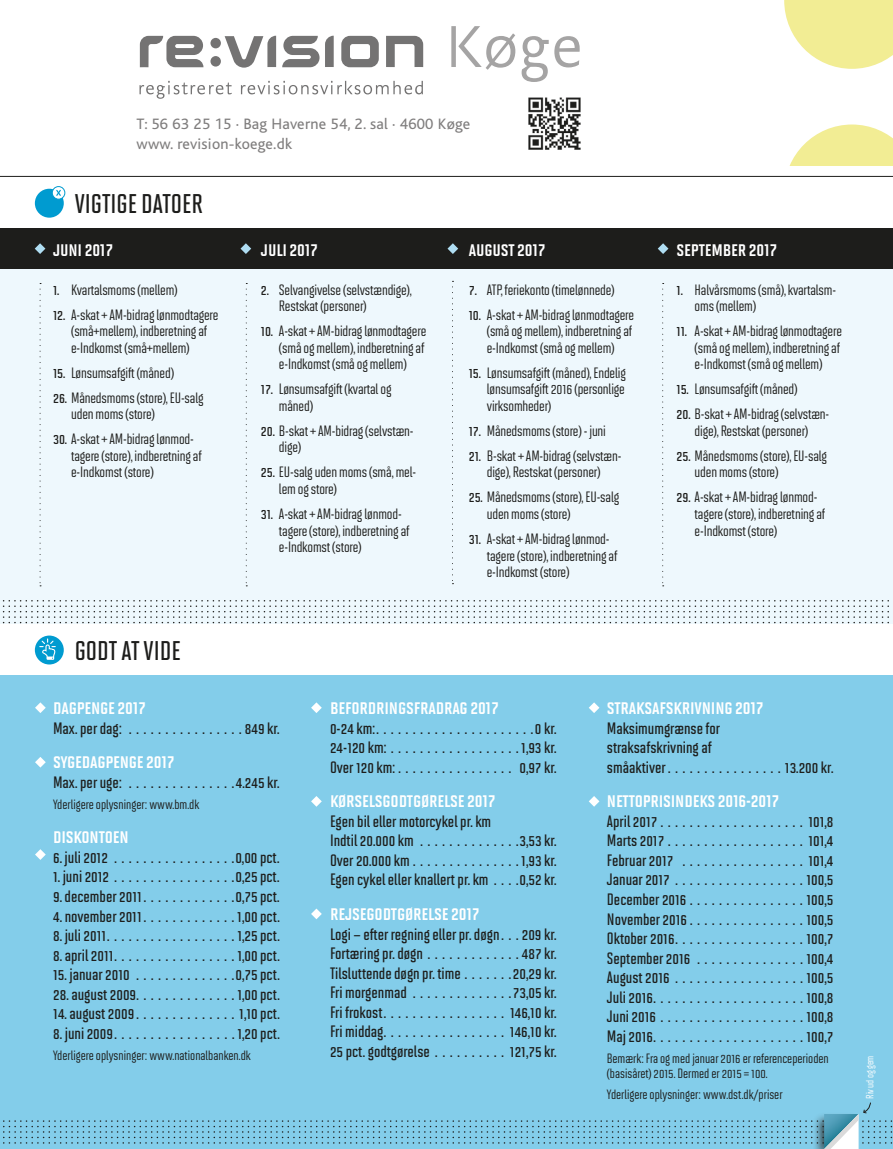
<style>
.page{position:relative;width:893px;height:1149px;background:#fff}
.page>*{position:absolute;margin:0;border:0;box-sizing:border-box;transform-origin:0 0}
.t1{font:27px "Solano Gothic MVB Sb Cap";color:#1d1d1b}
.t2{font:19.5px "Solano Gothic MVB Bd SC";letter-spacing:-.01em;color:#fff}
.t3{font:600 16.5px/19.5px "Solano Gothic MVB";color:#1d1d1b;text-align:justify}
.t4{font:15.75px/19.5px "Bliss";letter-spacing:.015em;color:#807e7e}
.t5{font:500 15px/16.5px "Solano Gothic MVB";letter-spacing:-.01em;color:#1d1d1b}
.t6{font:500 13.5px/15px "Solano Gothic MVB";color:#1d1d1b}
.t7{font:500 10.5px "Solano Gothic MVB";letter-spacing:-.01em;color:#fff}
.s1{font-weight:600}
</style>
<div class="page">
<div style="left:0;top:264px;width:892px;height:359px;background:#eef8fd"></div>
<div style="left:0;top:674px;width:892px;height:474px;background:#83cdea"></div>
<div style="left:0;top:229px;width:892px;height:40px;background:#1d1d1b"></div>
<svg style="left:2px;top:600px;width:891px;height:23px"></svg>
<svg style="left:35px;top:702px;width:11px;height:11px"></svg>
<svg style="left:311px;top:702px;width:11px;height:11px"></svg>
<svg style="left:589px;top:702px;width:10px;height:11px"></svg>
<svg style="left:35px;top:757px;width:11px;height:10px"></svg>
<svg style="left:311px;top:796px;width:11px;height:10px"></svg>
<svg style="left:589px;top:796px;width:10px;height:10px"></svg>
<svg style="left:35px;top:849px;width:11px;height:10px"></svg>
<svg style="left:311px;top:908px;width:11px;height:11px"></svg>
<svg style="left:35px;top:243px;width:10px;height:11px"></svg>
<svg style="left:40px;top:283px;width:1px;height:303px"></svg>
<svg style="left:452px;top:281px;width:1px;height:303px"></svg>
<svg style="left:662px;top:283px;width:2px;height:303px"></svg>
<svg style="left:246px;top:283px;width:1px;height:303px"></svg>
<svg style="left:240px;top:243px;width:11px;height:11px"></svg>
<svg style="left:447px;top:243px;width:11px;height:11px"></svg>
<svg style="left:658px;top:243px;width:10px;height:11px"></svg>
<div style="left:35px;top:635px;width:29px;height:29px;background:#009bd0;border-radius:50%"></div>
<svg style="left:40px;top:638px;width:15px;height:21px"></svg>
<div style="left:35px;top:189px;width:29px;height:28px;background:#009bd0;border-radius:50%"></div>
<svg style="left:52px;top:186px;width:13px;height:13px"></svg>
<div style="left:52px;top:186px;width:13px;height:13px;border:1px solid #009bd0;border-radius:50%"></div>
<svg style="left:55px;top:189px;width:7px;height:8px"></svg>
<hr style="left:0;top:176px;width:892px;height:1px;background:#1d1d1b">
<svg style="left:0;top:1101px;width:893px;height:48px"></svg>
<svg style="left:784px;top:1px;width:109px;height:165px"></svg>
<svg style="left:140px;top:81px;width:92px;height:18px"></svg>
<svg style="left:241px;top:81px;width:182px;height:13px"></svg>
<svg style="left:140px;top:36px;width:63px;height:31px"></svg>
<svg style="left:282px;top:36px;width:52px;height:31px"></svg>
<svg style="left:341px;top:36px;width:38px;height:31px"></svg>
<svg style="left:386px;top:36px;width:37px;height:31px"></svg>
<svg style="left:210px;top:36px;width:66px;height:32px"></svg>
<svg style="left:451px;top:26px;width:64px;height:44px"></svg>
<svg style="left:522px;top:36px;width:58px;height:46px"></svg>
<img style="left:528px;top:97px;width:53px;height:53px">
<p class="t4" style="left:137px;top:114px;width:335px">T: 56 63 25 15 · Bag Haverne 54, 2. sal · 4600 Køge www. revision-koege.dk</p>
<h1 class="t1" style="left:75px;top:188px;width:130px">VIGTIGE DATOER</h1>
<p class="t2" style="left:53px;top:238px;width:62px">JUNI 2017</p>
<p class="t5" style="left:53px;top:281px;width:126px"><span class="s1">1.</span> Kvartalsmoms (mellem)</p>
<p class="t5" style="left:71px;top:306px;width:149px;text-indent:-18px"><span class="s1">12.</span> A-skat + AM-bidrag lønmodtagere (små+mellem), indberetning af e-Indkomst (små+mellem)</p>
<p class="t5" style="left:53px;top:364px;width:122px"><span class="s1">15.</span> Lønsumsafgift (måned)</p>
<p class="t5" style="left:71px;top:389px;width:134px;text-indent:-18px"><span class="s1">26.</span> Månedsmoms (store), EU-salg uden moms (store)</p>
<p class="t5" style="left:71px;top:431px;width:132px;text-indent:-18px"><span class="s1">30.</span> A-skat + AM-bidrag lønmod&shy;tagere (store), indberetning af e-Indkomst (store)</p>
<h1 class="t1" style="left:75px;top:635px;width:107px">GODT AT VIDE</h1>
<p class="t2" style="left:261px;top:238px;width:59px">JULI 2017</p>
<p class="t5" style="left:279px;top:281px;width:134px;text-indent:-18px"><span class="s1">2.</span> Selvangivelse (selvstændige),<br>Restskat (personer)</p>
<p class="t5" style="left:279px;top:323px;width:149px;text-indent:-18px"><span class="s1">10.</span> A-skat + AM-bidrag lønmodtagere (små og mellem), indberetning af e-Indkomst (små og mellem)</p>
<p class="t5" style="left:279px;top:381px;width:114px;text-indent:-18px"><span class="s1">17.</span> Lønsumsafgift (kvartal og måned)</p>
<p class="t5" style="left:279px;top:422px;width:136px;text-indent:-18px"><span class="s1">20.</span> B-skat + AM-bidrag (selvstæn&shy;dige)</p>
<p class="t5" style="left:279px;top:464px;width:139px;text-indent:-18px"><span class="s1">25.</span> EU-salg uden moms (små, mel&shy;lem og store)</p>
<p class="t5" style="left:279px;top:505px;width:132px;text-indent:-18px"><span class="s1">31.</span> A-skat + AM-bidrag lønmod&shy;tagere (store), indberetning af e-Indkomst (store)</p>
<p class="t2" style="left:469px;top:238px;width:78px">AUGUST 2017</p>
<p class="t5" style="left:469px;top:281px;width:147px"><span class="s1">7.</span> ATP, feriekonto (timelønnede)</p>
<p class="t5" style="left:487px;top:306px;width:149px;text-indent:-18px"><span class="s1">10.</span> A-skat + AM-bidrag lønmodtagere (små og mellem), indberetning af e-Indkomst (små og mellem)</p>
<p class="t5" style="left:487px;top:364px;width:141px;text-align:justify;text-indent:-18px"><span class="s1">15.</span> Lønsumsafgift (måned), Endelig lønsumsafgift 2016 (personlige virksomheder)</p>
<p class="t5" style="left:469px;top:422px;width:139px"><span class="s1">17.</span> Månedsmoms (store) - juni</p>
<p class="t5" style="left:469px;top:447px;width:154px;text-align:center"><span class="s1">21.</span> B-skat + AM-bidrag (selvstæn&shy;dige), Restskat (personer)</p>
<p class="t5" style="left:487px;top:489px;width:134px;text-indent:-18px"><span class="s1">25.</span> Månedsmoms (store), EU-salg uden moms (store)</p>
<p class="t5" style="left:487px;top:530px;width:132px;text-indent:-18px"><span class="s1">31.</span> A-skat + AM-bidrag lønmod&shy;tagere (store), indberetning af e-Indkomst (store)</p>
<p class="t2" style="left:677px;top:238px;width:102px">SEPTEMBER 2017</p>
<p class="t5" style="left:695px;top:281px;width:143px;text-indent:-18px"><span class="s1">1.</span> Halvårsmoms (små), kvartalsm&shy;oms (mellem)</p>
<p class="t5" style="left:695px;top:323px;width:149px;text-indent:-18px"><span class="s1">11.</span> A-skat + AM-bidrag lønmodtagere (små og mellem), indberetning af e-Indkomst (små og mellem)</p>
<p class="t5" style="left:677px;top:381px;width:122px"><span class="s1">15.</span> Lønsumsafgift (måned)</p>
<p class="t5" style="left:677px;top:406px;width:154px;text-align:center"><span class="s1">20.</span> B-skat + AM-bidrag (selvstæn&shy;dige), Restskat (personer)</p>
<p class="t5" style="left:695px;top:447px;width:134px;text-indent:-18px"><span class="s1">25.</span> Månedsmoms (store), EU-salg uden moms (store)</p>
<p class="t5" style="left:695px;top:489px;width:132px;text-indent:-18px"><span class="s1">29.</span> A-skat + AM-bidrag lønmod&shy;tagere (store), indberetning af e-Indkomst (store)</p>
<p class="t2" style="left:53px;top:696px;width:94px">DAGPENGE 2017</p>
<p class="t3" style="left:53px;top:718px;width:228px">Max. per dag: . . . . . . . . . . . . . . . . 849 kr.</p>
<p class="t2" style="left:53px;top:750px;width:123px">SYGEDAGPENGE 2017</p>
<p class="t3" style="left:53px;top:772px;width:228px">Max. per uge: . . . . . . . . . . . . . . .4.245 kr.</p>
<p class="t6" style="left:53px;top:796px;width:148px">Yderligere oplysninger: www.bm.dk</p>
<p class="t2" style="left:53px;top:825px;width:77px">DISKONTOEN</p>
<p class="t3" style="left:53px;top:847px;width:228px">6. juli 2012 . . . . . . . . . . . . . . . . .0,00 pct.</p>
<p class="t3" style="left:53px;top:866px;width:228px">1. juni 2012 . . . . . . . . . . . . . . . . .0,25 pct.</p>
<p class="t3" style="left:53px;top:886px;width:228px">9. december 2011. . . . . . . . . . . . .0,75 pct.</p>
<p class="t3" style="left:53px;top:905px;width:228px">4. november 2011. . . . . . . . . . . . . 1,00 pct.</p>
<p class="t3" style="left:53px;top:925px;width:228px">8. juli 2011..................1,25 pct.</p>
<p class="t3" style="left:53px;top:944px;width:228px">8. april 2011.................1,00 pct.</p>
<p class="t3" style="left:53px;top:964px;width:228px">15. januar 2010 . . . . . . . . . . . . . .0,75 pct.</p>
<p class="t3" style="left:53px;top:983px;width:228px">28. august 2009. . . . . . . . . . . . . . 1,00 pct.</p>
<p class="t3" style="left:53px;top:1003px;width:228px">14. august 2009. . . . . . . . . . . . . . 1,10 pct.</p>
<p class="t3" style="left:53px;top:1022px;width:228px">8. juni 2009.................1,20 pct.</p>
<p class="t6" style="left:53px;top:1047px;width:199px">Yderligere oplysninger: www.nationalbanken.dk</p>
<p class="t2" style="left:330px;top:696px;width:170px">BEFORDRINGSFRADRAG 2017</p>
<p class="t3" style="left:330px;top:718px;width:228px">0-24 km:......................0 kr.<br>24-120 km: . . . . . . . . . . . . . . . . . . 1,93 kr.<br>Over 120 km: . . . . . . . . . . . . . . . . 0,97 kr.</p>
<p class="t2" style="left:330px;top:789px;width:167px">KØRSELSGODTGØRELSE 2017</p>
<p class="t3" style="left:330px;top:811px;width:228px;text-align:left">Egen bil eller motorcykel pr. km<br>Indtil 20.000 km . . . . . . . . . . . . . .3,53 kr.<br>Over 20.000 km . . . . . . . . . . . . . . . 1,93 kr.<br>Egen cykel eller knallert pr. km . . . .0,52 kr.</p>
<p class="t2" style="left:330px;top:902px;width:151px">REJSEGODTGØRELSE 2017</p>
<p class="t3" style="left:330px;top:923px;width:228px">Logi – efter regning eller pr. døgn. . . 209 kr.<br>Fortæring pr. døgn . . . . . . . . . . . . . 487 kr.<br>Tilsluttende døgn pr. time . . . . . . .20,29 kr.<br>Fri morgenmad . . . . . . . . . . . . . .73,05 kr.<br>Fri frokost.................146,10 kr.<br>Fri middag.................146,10 kr.<br>25 pct. godtgørelse . . . . . . . . . . 121,75 kr.</p>
<p class="t2" style="left:607px;top:696px;width:158px">STRAKSAFSKRIVNING 2017</p>
<p class="t3" style="left:607px;top:718px;width:228px;text-align:left">Maksimumgrænse for<br>straksafskrivning af<br>småaktiver . . . . . . . . . . . . . . . . 13.200 kr.</p>
<p class="t2" style="left:607px;top:789px;width:174px">NETTOPRISINDEKS 2016-2017</p>
<p class="t3" style="left:607px;top:811px;width:228px">April 2017 . . . . . . . . . . . . . . . . . . . . 101,8<br>Marts 2017 . . . . . . . . . . . . . . . . . . . 101,4<br>Februar 2017 . . . . . . . . . . . . . . . . . 101,4<br>Januar 2017 . . . . . . . . . . . . . . . . . . 100,5<br>December 2016 . . . . . . . . . . . . . . . . 100,5<br>November 2016 . . . . . . . . . . . . . . . . 100,5<br>Oktober 2016..................100,7<br>September 2016 . . . . . . . . . . . . . . . 100,4<br>August 2016 . . . . . . . . . . . . . . . . . . 100,5<br>Juli 2016.....................100,8<br>Juni 2016 . . . . . . . . . . . . . . . . . . . . 100,8<br>Maj 2016.....................100,7</p>
<p class="t6" style="left:607px;top:1050px;width:223px">Bemærk: Fra og med januar 2016 er referenceperioden (basisåret) 2015. Dermed er 2015 = 100.</p>
<p class="t6" style="left:607px;top:1086px;width:177px">Yderligere oplysninger: www.dst.dk/priser</p>
<p class="t7" style="left:864px;top:1098px;width:45px;rotate:-90deg">Riv ud og gem</p>
</div>
